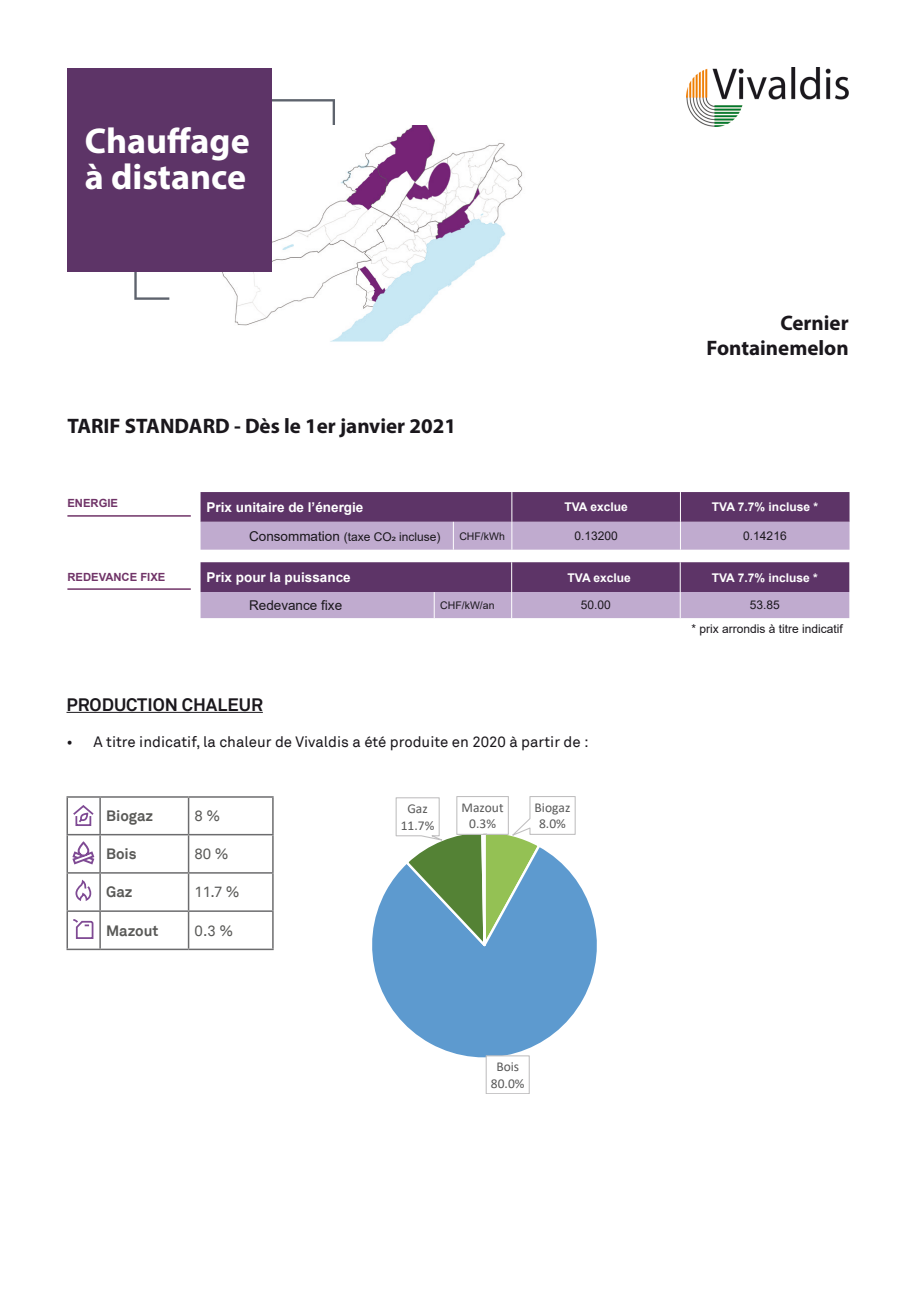
<style>
.page{position:relative;width:919px;height:1289px;background:#fff}
.page>*{position:absolute;margin:0;border:0;box-sizing:border-box;transform-origin:0 0}
.t1{font:700 36px "Myriad Pro";color:#fff}
.t2{font:700 21px "Myriad Pro";color:#1a171c}
.t3{font:700 18px "Akkurat";color:#1a171c}
.t4{font:15px "Akkurat";color:#1a171c}
.t5{font:700 15px "Akkurat";color:#595957}
.t6{font:15px "Akkurat";color:#595957}
.t7{font:700 13.5px "Arial";color:#fff}
.t8{font:13.5px/16.5px "Calibri";color:#595959;text-align:center}
.t9{font:13.5px "Arial";color:#1a171c}
.t10{font:12px "Arial";color:#1a171c}
.t11{font:700 12px "Arial";color:#fff}
.t12{font:700 11.25px "Arial";color:#703468}
.t13{font:10.5px "Arial";color:#1a171c}
.s1{font-size:13.5px}
</style>
<div class="page">
<img style="left:686px;top:68px;width:162px;height:58px">
<hr style="left:66px;top:796px;width:34px;height:1px;background:#6c6c6e">
<hr style="left:66px;top:797px;width:2px;height:36px;background:#6c6c6e">
<hr style="left:100px;top:796px;width:88px;height:1px;background:#6c6c6e">
<hr style="left:99px;top:797px;width:2px;height:36px;background:#6c6c6e">
<hr style="left:188px;top:796px;width:85px;height:1px;background:#6c6c6e">
<hr style="left:188px;top:797px;width:1px;height:36px;background:#6c6c6e">
<hr style="left:272px;top:797px;width:1px;height:36px;background:#6c6c6e">
<hr style="left:66px;top:833px;width:34px;height:2px;background:#6c6c6e">
<hr style="left:66px;top:835px;width:2px;height:37px;background:#6c6c6e">
<hr style="left:100px;top:833px;width:88px;height:2px;background:#6c6c6e">
<hr style="left:99px;top:835px;width:2px;height:37px;background:#6c6c6e">
<hr style="left:188px;top:833px;width:85px;height:2px;background:#6c6c6e">
<hr style="left:188px;top:835px;width:1px;height:37px;background:#6c6c6e">
<hr style="left:272px;top:835px;width:1px;height:37px;background:#6c6c6e">
<hr style="left:66px;top:872px;width:34px;height:1px;background:#6c6c6e">
<hr style="left:66px;top:873px;width:2px;height:37px;background:#6c6c6e">
<hr style="left:100px;top:872px;width:88px;height:1px;background:#6c6c6e">
<hr style="left:99px;top:873px;width:2px;height:37px;background:#6c6c6e">
<hr style="left:188px;top:872px;width:85px;height:1px;background:#6c6c6e">
<hr style="left:188px;top:873px;width:1px;height:37px;background:#6c6c6e">
<hr style="left:272px;top:873px;width:1px;height:37px;background:#6c6c6e">
<hr style="left:66px;top:910px;width:34px;height:1px;background:#6c6c6e">
<hr style="left:66px;top:911px;width:2px;height:37px;background:#6c6c6e">
<hr style="left:100px;top:910px;width:88px;height:1px;background:#6c6c6e">
<hr style="left:99px;top:911px;width:2px;height:37px;background:#6c6c6e">
<hr style="left:188px;top:910px;width:85px;height:1px;background:#6c6c6e">
<hr style="left:188px;top:911px;width:1px;height:37px;background:#6c6c6e">
<hr style="left:272px;top:911px;width:1px;height:37px;background:#6c6c6e">
<hr style="left:66px;top:948px;width:34px;height:2px;background:#6c6c6e">
<hr style="left:100px;top:948px;width:88px;height:2px;background:#6c6c6e">
<hr style="left:188px;top:948px;width:85px;height:2px;background:#6c6c6e">
<svg style="left:72px;top:842px;width:23px;height:23px"></svg>
<svg style="left:75px;top:879px;width:17px;height:22px"></svg>
<svg style="left:73px;top:919px;width:21px;height:20px"></svg>
<svg style="left:73px;top:805px;width:21px;height:21px"></svg>
<hr style="left:66px;top:712px;width:197px;height:1px;background:#1a171c">
<svg style="left:200px;top:492px;width:649px;height:57px;background:#8d6d99"></svg>
<hr style="left:67px;top:515px;width:124px;height:1px;background:#703468">
<hr style="left:67px;top:588px;width:124px;height:2px;background:#703468">
<svg style="left:200px;top:562px;width:649px;height:56px;background:#8c6c98"></svg>
<hr style="left:511px;top:562px;width:1px;height:30px;background:#fff">
<hr style="left:679px;top:562px;width:1px;height:30px;background:#fff">
<svg style="left:134px;top:99px;width:201px;height:201px"></svg>
<img style="left:192px;top:126px;width:331px;height:216px">
<div style="left:67px;top:68px;width:205px;height:204px;background:#5d3467"></div>
<svg style="left:372px;top:877px;width:225px;height:136px"></svg>
<svg style="left:395px;top:796px;width:181px;height:297px"></svg>
<p class="t1" style="left:85px;top:117px;width:166px">Chauffage</p>
<p class="t1" style="left:85px;top:153px;width:163px">à distance</p>
<p class="t2" style="left:67px;top:412px;width:390px">TARIF STANDARD - Dès le 1er janvier 2021</p>
<p class="t2" style="left:780px;top:309px;width:70px">Cernier</p>
<p class="t2" style="left:706px;top:334px;width:144px">Fontainemelon</p>
<p class="t12" style="left:67px;top:495px;width:52px">ENERGIE</p>
<p class="t7" style="left:206px;top:497px;width:158px">Prix unitaire de l’énergie</p>
<p class="t11" style="left:564px;top:498px;width:65px">TVA exclue</p>
<p class="t11" style="left:711px;top:498px;width:108px">TVA 7.7% incluse *</p>
<p class="t10" style="left:249px;top:528px;width:193px"><span class="s1">Consommation</span> (taxe CO2 incluse)</p>
<p class="t13" style="left:459px;top:528px;width:47px">CHF/kWh</p>
<p class="t10" style="left:574px;top:527px;width:45px">0.13200</p>
<p class="t10" style="left:743px;top:527px;width:45px">0.14216</p>
<p class="t12" style="left:67px;top:569px;width:99px">REDEVANCE FIXE</p>
<p class="t7" style="left:206px;top:568px;width:146px">Prix pour la puissance</p>
<p class="t11" style="left:567px;top:569px;width:65px">TVA exclue</p>
<p class="t11" style="left:711px;top:569px;width:108px">TVA 7.7% incluse *</p>
<p class="t9" style="left:249px;top:596px;width:95px">Redevance fixe</p>
<p class="t13" style="left:440px;top:598px;width:56px">CHF/kW/an</p>
<p class="t10" style="left:581px;top:597px;width:32px">50.00</p>
<p class="t10" style="left:749px;top:597px;width:32px">53.85</p>
<p class="t10" style="left:691px;top:620px;width:153px">* prix arrondis à titre indicatif</p>
<p class="t3" style="left:66px;top:693px;width:198px">PRODUCTION CHALEUR</p>
<p class="t4" style="left:66px;top:732px;width:523px">• A titre indicatif, la chaleur de Vivaldis a été produite en 2020 à partir de :</p>
<p class="t5" style="left:106px;top:806px;width:49px">Biogaz</p>
<p class="t6" style="left:194px;top:807px;width:27px">8 %</p>
<p class="t5" style="left:106px;top:844px;width:32px">Bois</p>
<p class="t6" style="left:194px;top:845px;width:36px">80 %</p>
<p class="t5" style="left:106px;top:882px;width:28px">Gaz</p>
<p class="t6" style="left:194px;top:883px;width:47px">11.7 %</p>
<p class="t5" style="left:106px;top:920px;width:54px">Mazout</p>
<p class="t6" style="left:194px;top:921px;width:40px">0.3 %</p>
<p class="t8" style="left:401px;top:800px;width:35px">Gaz<br>11.7%</p>
<p class="t8" style="left:461px;top:798px;width:44px">Mazout<br>0.3%</p>
<p class="t8" style="left:534px;top:798px;width:37px">Biogaz<br>8.0%</p>
<p class="t8" style="left:491px;top:1057px;width:35px">Bois<br>80.0%</p>
</div>
